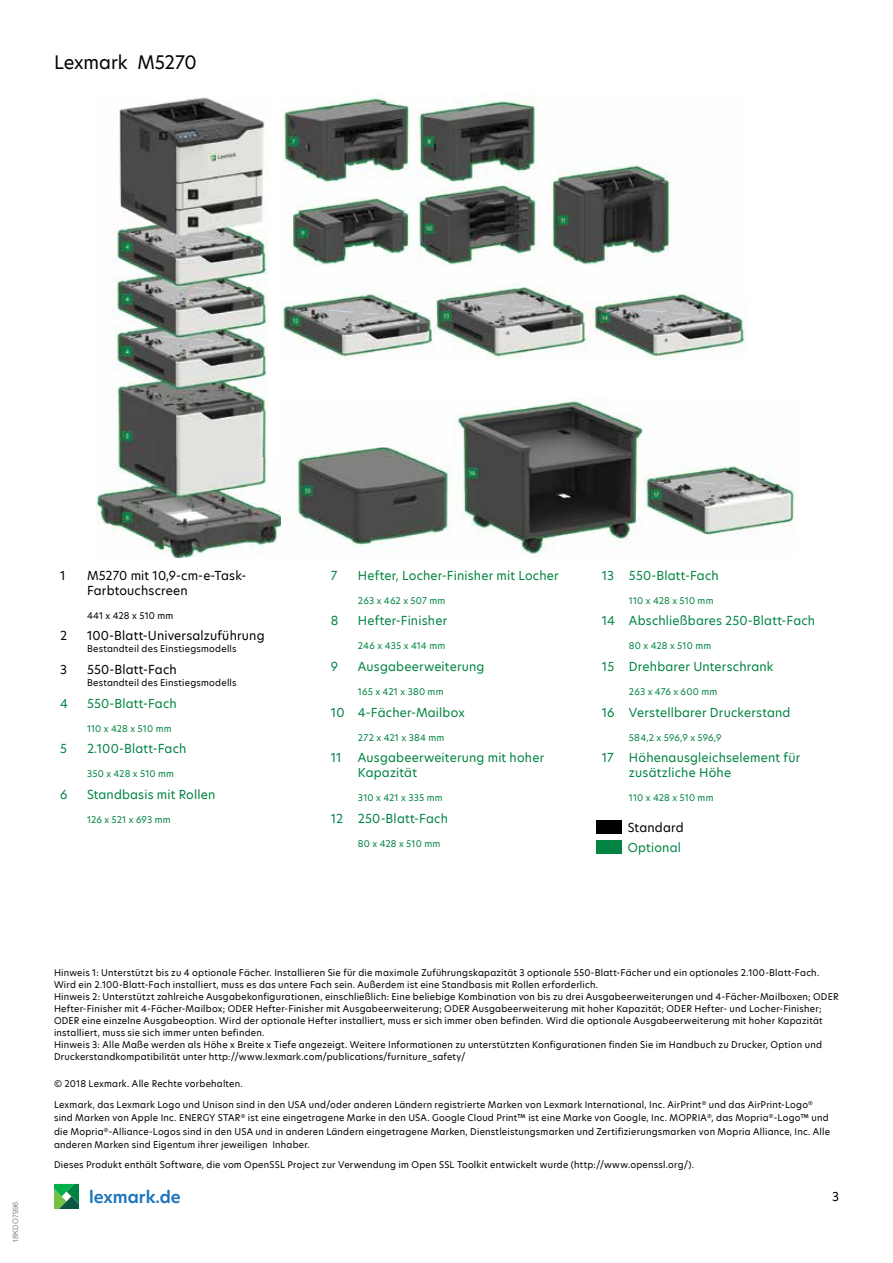
<style>
.page{position:relative;width:893px;height:1263px;background:#fff}
.page>*{position:absolute;margin:0;border:0;box-sizing:border-box;transform-origin:0 0}
.t1{font:18px "TP Hero";letter-spacing:-.005em;color:#000}
.t2{font:600 16.5px "TP Hero";color:#1c75bc}
.t3{font:12px/15px "TP Hero";letter-spacing:.015em;color:#028342}
.t4{font:12px/15px "TP Hero";letter-spacing:.015em;color:#000}
.t5{font:9px/12px "TP Hero";letter-spacing:.025em;color:#000}
.t6{font:9px "TP Hero";letter-spacing:.015em;color:#028342}
.t7{font:7.5px "Arial Unicode MS";color:#888a8d}
</style>
<div class="page">
<svg style="left:54px;top:1184px;width:25px;height:25px"></svg>
<img style="left:112px;top:97px;width:156px;height:360px">
<img style="left:97px;top:457px;width:184px;height:100px">
<img style="left:296px;top:398px;width:500px;height:156px">
<img style="left:282px;top:96px;width:465px;height:265px">
<div style="left:596px;top:820px;width:26px;height:14px;background:#000"></div>
<div style="left:596px;top:840px;width:26px;height:14px;background:#028342"></div>
<h1 class="t1" style="left:54px;top:50px;width:144px">Lexmark M5270</h1>
<h3 class="t4" style="left:60px;top:567px;width:7px">1</h3>
<h3 class="t4" style="left:87px;top:567px;width:161px">M5270 mit 10,9-cm-e-Task-<br>Farbtouchscreen</h3>
<p class="t5" style="left:87px;top:609px;width:88px">441 x 428 x 510 mm</p>
<h3 class="t4" style="left:60px;top:628px;width:9px">2</h3>
<h3 class="t4" style="left:87px;top:628px;width:179px">100-Blatt-Universalzuführung</h3>
<p class="t5" style="left:87px;top:643px;width:151px">Bestandteil des Einstiegsmodells</p>
<h3 class="t4" style="left:60px;top:662px;width:8px">3</h3>
<h3 class="t4" style="left:87px;top:662px;width:91px">550-Blatt-Fach</h3>
<p class="t5" style="left:87px;top:676px;width:151px">Bestandteil des Einstiegsmodells</p>
<h3 class="t3" style="left:60px;top:695px;width:9px">4</h3>
<h3 class="t3" style="left:87px;top:695px;width:91px">550-Blatt-Fach</h3>
<p class="t6" style="left:87px;top:722px;width:86px">110 x 428 x 510 mm</p>
<h3 class="t3" style="left:60px;top:741px;width:8px">5</h3>
<h3 class="t3" style="left:87px;top:741px;width:101px">2.100-Blatt-Fach</h3>
<p class="t6" style="left:87px;top:768px;width:89px">350 x 428 x 510 mm</p>
<h3 class="t3" style="left:60px;top:787px;width:9px">6</h3>
<h3 class="t3" style="left:87px;top:787px;width:130px">Standbasis mit Rollen</h3>
<p class="t6" style="left:87px;top:813px;width:85px">126 x 521 x 693 mm</p>
<h3 class="t3" style="left:331px;top:567px;width:8px">7</h3>
<h3 class="t3" style="left:358px;top:567px;width:202px">Hefter, Locher-Finisher mit Locher</h3>
<p class="t6" style="left:358px;top:594px;width:89px">263 x 462 x 507 mm</p>
<h3 class="t3" style="left:331px;top:613px;width:9px">8</h3>
<h3 class="t3" style="left:358px;top:613px;width:91px">Hefter-Finisher</h3>
<p class="t6" style="left:358px;top:640px;width:89px">246 x 435 x 414 mm</p>
<h3 class="t3" style="left:331px;top:659px;width:9px">9</h3>
<h3 class="t3" style="left:358px;top:659px;width:128px">Ausgabeerweiterung</h3>
<p class="t6" style="left:358px;top:685px;width:87px">165 x 421 x 380 mm</p>
<h3 class="t3" style="left:331px;top:704px;width:135px">10 4-Fächer-Mailbox</h3>
<p class="t6" style="left:358px;top:731px;width:88px">272 x 421 x 384 mm</p>
<h3 class="t3" style="left:331px;top:750px;width:12px">11</h3>
<h3 class="t3" style="left:358px;top:750px;width:188px">Ausgabeerweiterung mit hoher<br>Kapazität</h3>
<p class="t6" style="left:358px;top:792px;width:86px">310 x 421 x 335 mm</p>
<h3 class="t3" style="left:331px;top:811px;width:118px">12 250-Blatt-Fach</h3>
<p class="t6" style="left:358px;top:837px;width:84px">80 x 428 x 510 mm</p>
<h3 class="t3" style="left:602px;top:567px;width:118px">13 550-Blatt-Fach</h3>
<p class="t6" style="left:629px;top:594px;width:86px">110 x 428 x 510 mm</p>
<h3 class="t3" style="left:602px;top:613px;width:215px">14 Abschließbares 250-Blatt-Fach</h3>
<p class="t6" style="left:629px;top:640px;width:84px">80 x 428 x 510 mm</p>
<h3 class="t3" style="left:602px;top:659px;width:173px">15 Drehbarer Unterschrank</h3>
<p class="t6" style="left:629px;top:685px;width:90px">263 x 476 x 600 mm</p>
<h3 class="t3" style="left:602px;top:704px;width:190px">16 Verstellbarer Druckerstand</h3>
<p class="t6" style="left:629px;top:731px;width:94px">584,2 x 596,9 x 596,9</p>
<h3 class="t3" style="left:602px;top:750px;width:13px">17</h3>
<h3 class="t3" style="left:629px;top:750px;width:173px">Höhenausgleichselement für zusätzliche Höhe</h3>
<p class="t6" style="left:629px;top:792px;width:86px">110 x 428 x 510 mm</p>
<h3 class="t4" style="left:628px;top:820px;width:57px">Standard</h3>
<h3 class="t3" style="left:628px;top:840px;width:55px">Optional</h3>
<p class="t7" style="left:10px;top:1243px;width:43px;rotate:-90deg">18KDO7996</p>
<p class="t5" style="left:54px;top:967px;width:786px">Hinweis 1: Unterstützt bis zu 4 optionale Fächer. Installieren Sie für die maximale Zuführungskapazität 3 optionale 550-Blatt-Fächer und ein optionales 2.100-Blatt-Fach.<br>Wird ein 2.100-Blatt-Fach installiert, muss es das untere Fach sein. Außerdem ist eine Standbasis mit Rollen erforderlich.<br>Hinweis 2: Unterstützt zahlreiche Ausgabekonfigurationen, einschließlich: Eine beliebige Kombination von bis zu drei Ausgabeerweiterungen und 4-Fächer-Mailboxen; ODER Hefter-Finisher mit 4-Fächer-Mailbox; ODER Hefter-Finisher mit Ausgabeerweiterung; ODER Ausgabeerweiterung mit hoher Kapazität; ODER Hefter- und Locher-Finisher; ODER eine einzelne Ausgabeoption. Wird der optionale Hefter installiert, muss er sich immer oben befinden. Wird die optionale Ausgabeerweiterung mit hoher Kapazität installiert, muss sie sich immer unten befinden.<br>Hinweis 3: Alle Maße werden als Höhe x Breite x Tiefe angezeigt. Weitere Informationen zu unterstützten Konfigurationen finden Sie im Handbuch zu Drucker, Option und Druckerstandkompatibilität unter http://www.lexmark.com/publications/furniture_safety/</p>
<p class="t5" style="left:54px;top:1078px;width:190px">© 2018 Lexmark. Alle Rechte vorbehalten.</p>
<p class="t5" style="left:54px;top:1097px;width:778px;line-height:13.5px">Lexmark, das Lexmark Logo und Unison sind in den USA und/oder anderen Ländern registrierte Marken von Lexmark International, Inc. AirPrint<sup>®</sup> und das AirPrint-Logo<sup>® </sup>sind Marken von Apple Inc. ENERGY STAR<sup>®</sup> ist eine eingetragene Marke in den USA. Google Cloud Print™ ist eine Marke von Google, Inc. MOPRIA<sup>®</sup>, das Mopria<sup>®</sup>-Logo™ und die Mopria<sup>®</sup>-Alliance-Logos sind in den USA und in anderen Ländern eingetragene Marken, Dienstleistungsmarken und Zertifizierungsmarken von Mopria Alliance, Inc. Alle anderen Marken sind Eigentum ihrer jeweiligen Inhaber.</p>
<p class="t5" style="left:54px;top:1159px;width:641px">Dieses Produkt enthält Software, die vom OpenSSL Project zur Verwendung im Open SSL Toolkit entwickelt wurde (http://www.openssl.org/).</p>
<h2 class="t2" style="left:89px;top:1186px;width:93px">lexmark.de</h2>
<h3 class="t4" style="left:832px;top:1189px;width:8px">3</h3>
</div>
